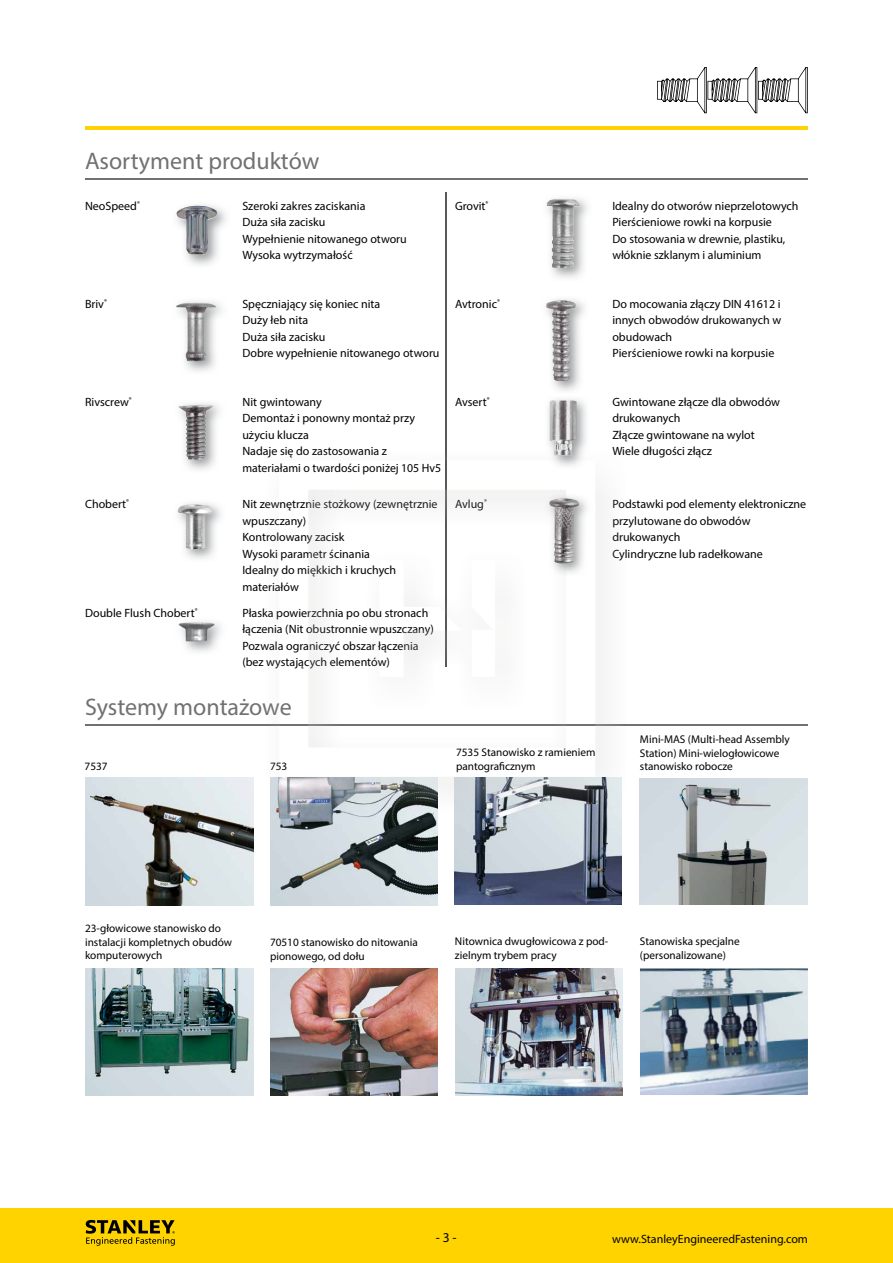
<style>
.page{position:relative;width:893px;height:1263px;background:#fff}
.page>*{position:absolute;margin:0;border:0;box-sizing:border-box;transform-origin:0 0}
.t1{font:24px "Myriad Pro";color:#707172}
.t2{font:13.5px "Myriad Pro";color:#000}
.t3{font:12px/16.5px "Myriad Pro";color:#000}
.t4{font:11.25px/13.5px "Myriad Pro";color:#000}
</style>
<div class="page">
<div style="left:0;top:1209px;width:893px;height:54px;background:#ffd300"></div>
<svg style="left:86px;top:1220px;width:89px;height:26px"></svg>
<svg style="left:657px;top:67px;width:151px;height:46px"></svg>
<img style="left:270px;top:812px;width:168px;height:93px">
<img style="left:85px;top:778px;width:168px;height:127px">
<img style="left:455px;top:812px;width:167px;height:92px">
<img style="left:546px;top:199px;width:35px;height:69px">
<img style="left:184px;top:301px;width:38px;height:70px">
<img style="left:176px;top:303px;width:40px;height:58px">
<img style="left:178px;top:405px;width:36px;height:55px">
<img style="left:177px;top:504px;width:36px;height:46px">
<img style="left:546px;top:300px;width:30px;height:81px">
<img style="left:548px;top:399px;width:38px;height:52px">
<img style="left:550px;top:400px;width:27px;height:51px">
<img style="left:640px;top:968px;width:168px;height:127px">
<img style="left:85px;top:968px;width:168px;height:128px">
<img style="left:455px;top:968px;width:168px;height:127px">
<img style="left:270px;top:968px;width:168px;height:127px">
<img style="left:178px;top:619px;width:44px;height:29px">
<img style="left:186px;top:205px;width:40px;height:60px">
<img style="left:176px;top:206px;width:41px;height:49px">
<img style="left:640px;top:778px;width:168px;height:126px">
<hr style="left:85px;top:126px;width:723px;height:3px;background:#ffd300">
<hr style="left:446px;top:192px;width:1px;height:98px;background:#58585a">
<hr style="left:446px;top:290px;width:1px;height:98px;background:#58585a">
<hr style="left:446px;top:388px;width:1px;height:102px;background:#58585a">
<hr style="left:85px;top:179px;width:723px;height:1px;background:#707172">
<hr style="left:85px;top:725px;width:723px;height:1px;background:#707172">
<img style="left:266px;top:451px;width:361px;height:361px">
<h1 class="t1" style="left:85px;top:146px;width:236px">Asortyment produktów</h1>
<p class="t3" style="left:85px;top:197px;width:56px">NeoSpeed<sup>®</sup></p>
<p class="t3" style="left:242px;top:197px;width:166px">Szeroki zakres zaciskania<br>Duża siła zacisku<br>Wypełnienie nitowanego otworu<br>Wysoka wytrzymałość</p>
<p class="t3" style="left:455px;top:197px;width:35px">Grovit<sup>®</sup></p>
<p class="t3" style="left:612px;top:197px;width:188px">Idealny do otworów nieprzelotowych Pierścieniowe rowki na korpusie<br>Do stosowania w drewnie, plastiku, włóknie szklanym i aluminium</p>
<p class="t3" style="left:85px;top:295px;width:23px">Briv<sup>®</sup></p>
<p class="t3" style="left:242px;top:295px;width:199px">Spęczniający się koniec nita<br>Duży łeb nita<br>Duża siła zacisku<br>Dobre wypełnienie nitowanego otworu</p>
<p class="t3" style="left:455px;top:295px;width:46px">Avtronic<sup>®</sup></p>
<p class="t3" style="left:612px;top:295px;width:170px">Do mocowania złączy DIN 41612 i innych obwodów drukowanych w obudowach<br>Pierścieniowe rowki na korpusie</p>
<p class="t3" style="left:85px;top:393px;width:48px">Rivscrew<sup>®</sup></p>
<p class="t3" style="left:242px;top:393px;width:200px">Nit gwintowany<br>Demontaż i ponowny montaż przy użyciu klucza<br>Nadaje się do zastosowania z materiałami o twardości poniżej 105 Hv5</p>
<p class="t3" style="left:455px;top:393px;width:36px">Avsert<sup>®</sup></p>
<p class="t3" style="left:612px;top:393px;width:169px">Gwintowane złącze dla obwodów drukowanych<br>Złącze gwintowane na wylot<br>Wiele długości złącz</p>
<p class="t3" style="left:85px;top:496px;width:46px">Chobert<sup>®</sup></p>
<p class="t3" style="left:242px;top:496px;width:197px">Nit zewnętrznie stożkowy (zewnętrznie wpuszczany)<br>Kontrolowany zacisk<br>Wysoki parametr ścinania<br>Idealny do miękkich i kruchych materiałów</p>
<p class="t3" style="left:455px;top:496px;width:33px">Avlug<sup>®</sup></p>
<p class="t3" style="left:612px;top:496px;width:195px">Podstawki pod elementy elektroniczne przylutowane do obwodów drukowanych<br>Cylindryczne lub radełkowane</p>
<p class="t3" style="left:85px;top:604px;width:114px">Double Flush Chobert<sup>®</sup></p>
<p class="t3" style="left:242px;top:604px;width:193px">Płaska powierzchnia po obu stronach łączenia (Nit obustronnie wpuszczany)<br>Pozwala ograniczyć obszar łączenia (bez wystających elementów)</p>
<h1 class="t1" style="left:85px;top:692px;width:208px">Systemy montażowe</h1>
<p class="t4" style="left:85px;top:759px;width:25px">7537</p>
<p class="t4" style="left:270px;top:759px;width:19px">753</p>
<p class="t4" style="left:456px;top:746px;width:141px">7535 Stanowisko z ramieniem pantograficznym</p>
<p class="t4" style="left:640px;top:732px;width:151px">Mini-MAS (Multi-head Assembly<br>Station) Mini-wielogłowicowe stanowisko robocze</p>
<p class="t4" style="left:85px;top:921px;width:149px">23-głowicowe stanowisko do instalacji kompletnych obudów komputerowych</p>
<p class="t4" style="left:270px;top:935px;width:149px">70510 stanowisko do nitowania pionowego, od dołu</p>
<p class="t4" style="left:640px;top:935px;width:101px">Stanowiska specjalne (personalizowane)</p>
<p class="t4" style="left:455px;top:935px;width:155px">Nitownica dwugłowicowa z pod&shy;zielnym trybem pracy</p>
<p class="t2" style="left:436px;top:1229px;width:22px">- 3 -</p>
<p class="t3" style="left:612px;top:1231px;width:197px">www.StanleyEngineeredFastening.com</p>
</div>
